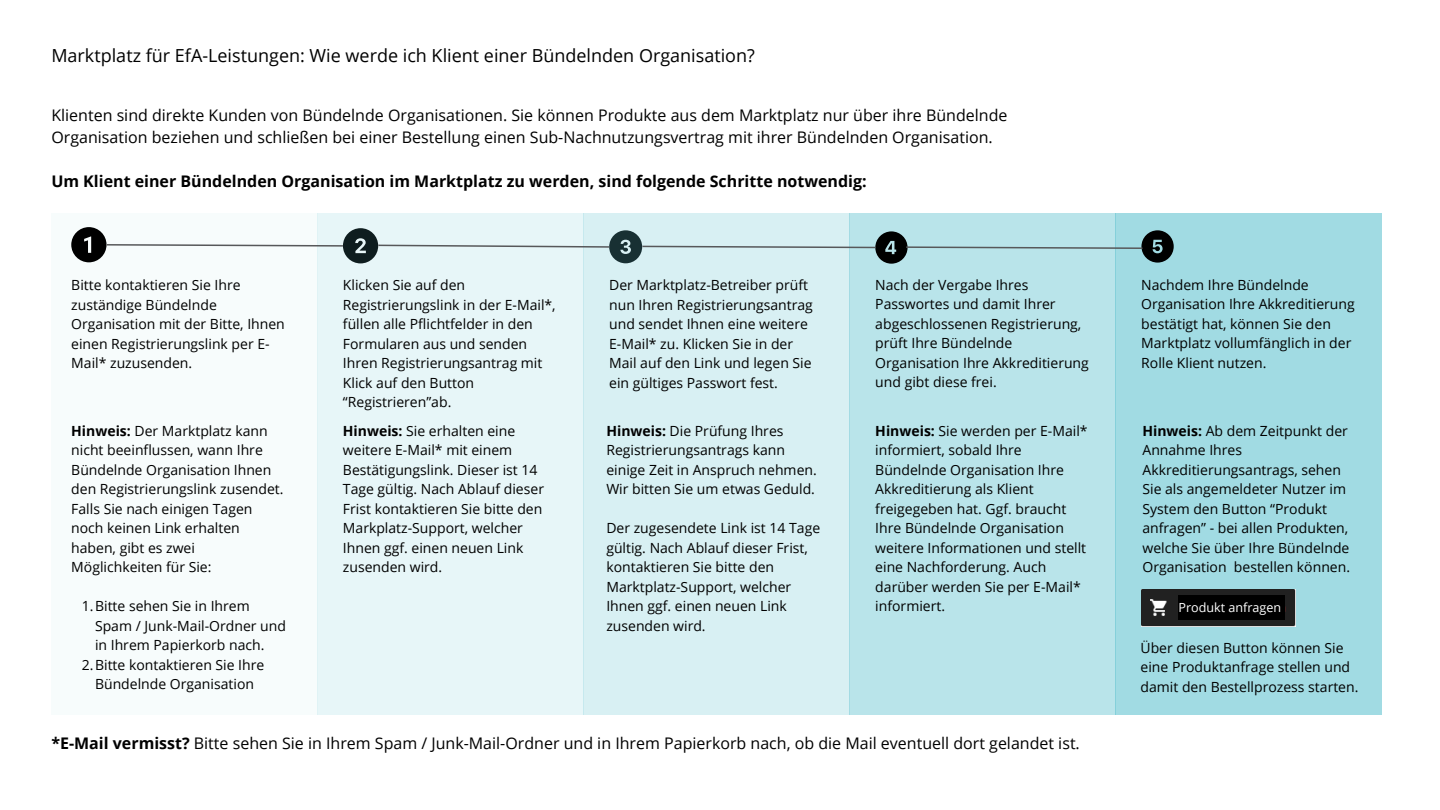
<style>
.page{position:relative;width:1440px;height:810px;background:#fff}
.page>*{position:absolute;margin:0;border:0;box-sizing:border-box;transform-origin:0 0}
.t1{font:18px "Open Sans";color:#000}
.t2{font:16px/21.8px "Open Sans";color:#000}
.t3{font:700 16px "Open Sans";color:#000}
.t4{font:14px/19.5px "Open Sans";color:#000}
.t5{font:12.6px "Open Sans";color:#fff}
.s1{font-weight:700}
</style>
<div class="page">
<div style="left:51px;top:214px;width:267px;height:501px;background:#f7fcfc"></div>
<div style="left:318px;top:214px;width:266px;height:501px;background:#e7f6f8"></div>
<div style="left:584px;top:214px;width:266px;height:501px;background:#d8f0f3"></div>
<div style="left:1116px;top:214px;width:266px;height:501px;background:#a1dbe3"></div>
<div style="left:850px;top:214px;width:266px;height:501px;background:#b9e4ea"></div>
<img style="left:1141px;top:589px;width:155px;height:37px">
<div style="left:1178px;top:596px;width:107px;height:24px;background:#000"></div>
<svg style="left:71px;top:227px;width:1103px;height:37px"></svg>
<h1 class="t1" style="left:51px;top:43px;width:705px">Marktplatz für EfA-Leistungen: Wie werde ich Klient einer Bündelnden Organisation?</h1>
<h3 class="t2" style="left:51px;top:104px;width:958px">Klienten sind direkte Kunden von Bündelnde Organisationen. Sie können Produkte aus dem Marktplatz nur über ihre Bündelnde<br>Organisation beziehen und schließen bei einer Bestellung einen Sub-Nachnutzungsvertrag mit ihrer Bündelnden Organisation.</h3>
<h2 class="t3" style="left:51px;top:169px;width:817px">Um Klient einer Bündelnden Organisation im Marktplatz zu werden, sind folgende Schritte notwendig:</h2>
<p class="t4" style="left:71px;top:275px;width:215px">Bitte kontaktieren Sie Ihre zuständige Bündelnde<br>Organisation mit der Bitte, Ihnen einen Registrierungslink per E-<br>Mail* zuzusenden.</p>
<p class="t4" style="left:875px;top:275px;width:215px">Nach der Vergabe Ihres<br>Passwortes und damit Ihrer abgeschlossenen Registrierung, prüft Ihre Bündelnde<br>Organisation Ihre Akkreditierung und gibt diese frei.</p>
<p class="t4" style="left:875px;top:420px;width:214px"><span class="s1">Hinweis:</span> Sie werden per E-Mail* informiert, sobald Ihre<br>Bündelnde Organisation Ihre<br>Akkreditierung als Klient freigegeben hat. Ggf. braucht<br>Ihre Bündelnde Organisation weitere Informationen und stellt eine Nachforderung. Auch darüber werden Sie per E-Mail* informiert.</p>
<p class="t4" style="left:343px;top:275px;width:214px">Klicken Sie auf den<br>Registrierungslink in der E-Mail*, füllen alle Pflichtfelder in den<br>Formularen aus und senden<br>Ihren Registrierungsantrag mit<br>Klick auf den Button “Registrieren”ab.</p>
<p class="t4" style="left:609px;top:275px;width:205px">Der Marktplatz-Betreiber prüft nun Ihren Registrierungsantrag und sendet Ihnen eine weitere<br>E-Mail* zu. Klicken Sie in der<br>Mail auf den Link und legen Sie ein gültiges Passwort fest.</p>
<p class="t4" style="left:606px;top:420px;width:212px"><span class="s1">Hinweis:</span> Die Prüfung Ihres<br>Registrierungsantrags kann einige Zeit in Anspruch nehmen.<br>Wir bitten Sie um etwas Geduld.</p>
<p class="t4" style="left:606px;top:518px;width:215px">Der zugesendete Link ist 14 Tage gültig. Nach Ablauf dieser Frist, kontaktieren Sie bitte den<br>Marktplatz-Support, welcher<br>Ihnen ggf. einen neuen Link zusenden wird.</p>
<p class="t4" style="left:71px;top:420px;width:214px"><span class="s1">Hinweis:</span> Der Marktplatz kann nicht beeinflussen, wann Ihre<br>Bündelnde Organisation Ihnen den Registrierungslink zusendet.<br>Falls Sie nach einigen Tagen noch keinen Link erhalten haben, gibt es zwei<br>Möglichkeiten für Sie:</p>
<p class="t4" style="left:95px;top:596px;width:192px;text-indent:-13px">1.Bitte sehen Sie in Ihrem<br>Spam / Junk-Mail-Ordner und in Ihrem Papierkorb nach.</p>
<p class="t4" style="left:82px;top:654px;width:184px;text-align:center">2.Bitte kontaktieren Sie Ihre<br>Bündelnde Organisation</p>
<p class="t4" style="left:343px;top:420px;width:203px"><span class="s1">Hinweis:</span> Sie erhalten eine weitere E-Mail* mit einem<br>Bestätigungslink. Dieser ist 14<br>Tage gültig. Nach Ablauf dieser<br>Frist kontaktieren Sie bitte den<br>Markplatz-Support, welcher<br>Ihnen ggf. einen neuen Link zusenden wird.</p>
<p class="t2" style="left:51px;top:732px;width:1030px"><span class="s1">*E-Mail vermisst?</span> Bitte sehen Sie in Ihrem Spam / Junk-Mail-Ordner und in Ihrem Papierkorb nach, ob die Mail eventuell dort gelandet ist.</p>
<p class="t4" style="left:1141px;top:275px;width:215px">Nachdem Ihre Bündelnde<br>Organisation Ihre Akkreditierung bestätigt hat, können Sie den<br>Marktplatz vollumfänglich in der<br>Rolle Klient nutzen.</p>
<p class="t4" style="left:1142px;top:420px;width:209px"><span class="s1">Hinweis:</span> Ab dem Zeitpunkt der<br>Annahme Ihres<br>Akkreditierungsantrags, sehen<br>Sie als angemeldeter Nutzer im<br>System den Button “Produkt anfragen” - bei allen Produkten, welche Sie über Ihre Bündelnde<br>Organisation bestellen können.</p>
<p class="t5" style="left:1178px;top:598px;width:104px">Produkt anfragen</p>
<p class="t4" style="left:1141px;top:638px;width:219px">Über diesen Button können Sie eine Produktanfrage stellen und damit den Bestellprozess starten.</p>
</div>
